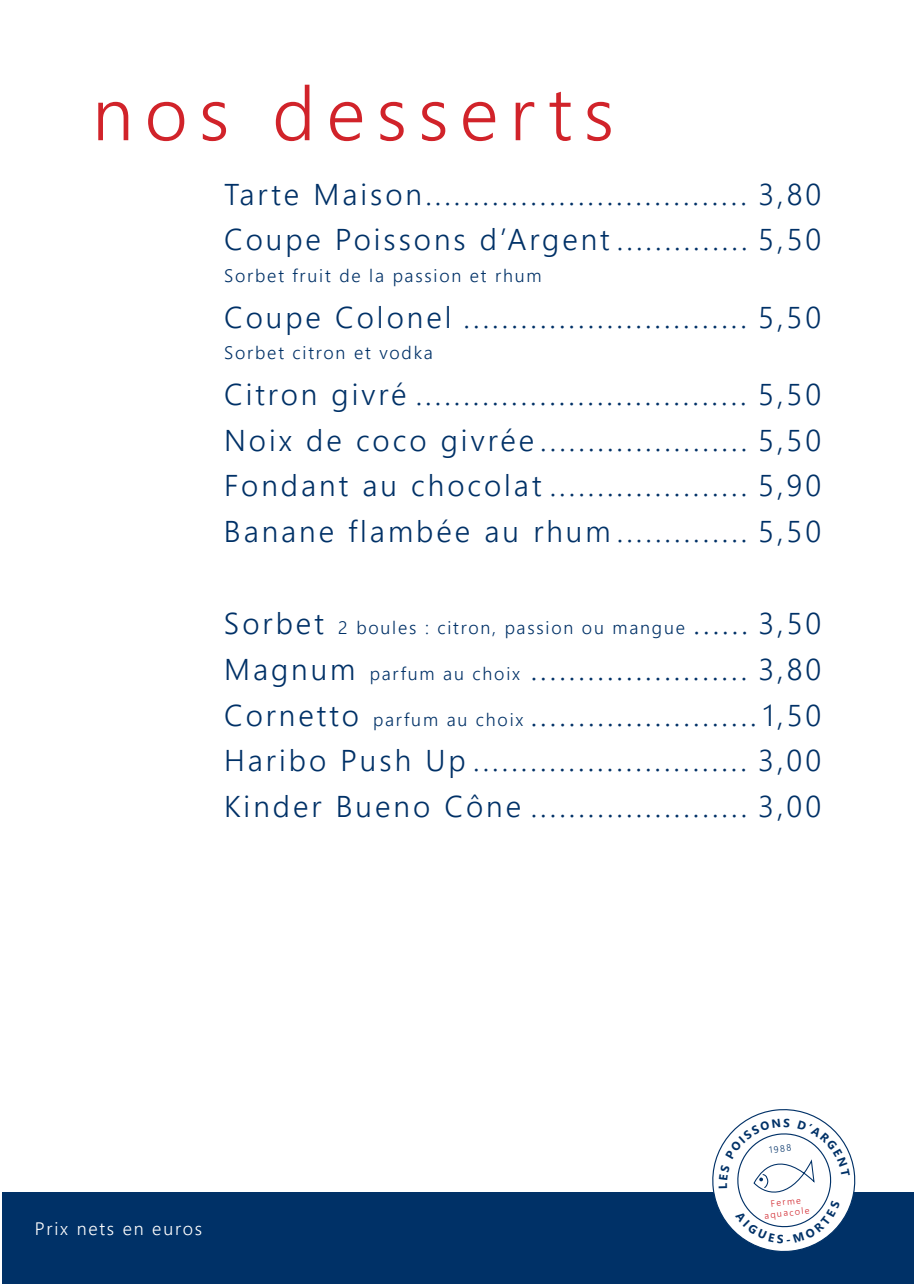
<style>
.page{position:relative;width:914px;height:1284px;background:#fff}
.page>*{position:absolute;margin:0;border:0;box-sizing:border-box;transform-origin:0 0}
.t1{font:300 75px "Segoe UI";letter-spacing:.15em;color:#d1232a}
.t2{font:300 30px/45.8px "Segoe UI";letter-spacing:.1em;color:#003167;text-align:justify}
.t3{font:300 18px "Segoe UI";letter-spacing:.1em;color:#003167}
.t4{font:300 18px "Segoe UI";letter-spacing:.1em;color:#fff}
.t5{font:300 9.15px/11.1px "Segoe UI";color:#d1232a;text-align:center}
.t6{font:300 9.15px "Segoe UI";color:#003167}
.s1{font-size:30px}
.s2{font-size:18px}
</style>
<div class="page">
<div style="left:3px;top:1193px;width:911px;height:91px;background:#003167"></div>
<svg style="left:708px;top:1109px;width:150px;height:142px"></svg>
<h1 class="t1" style="left:92px;top:43px;width:523px">nos desserts</h1>
<p class="t2" style="left:224px;top:168px;width:598px">Tarte Maison.................................. 3,80<br>Coupe Poissons d’Argent .............. 5,50</p>
<p class="t3" style="left:224px;top:258px;width:319px">Sorbet fruit de la passion et rhum</p>
<p class="t2" style="left:224px;top:291px;width:598px">Coupe Colonel .............................. 5,50</p>
<p class="t3" style="left:224px;top:336px;width:210px">Sorbet citron et vodka</p>
<p class="t2" style="left:224px;top:368px;width:598px">Citron givré ................................... 5,50<br>Noix de coco givrée...................... 5,50<br>Fondant au chocolat ..................... 5,90<br>Banane flambée au rhum.............. 5,50</p>
<p class="t3" style="left:224px;top:611px;width:599px"><span class="s1">Sorbet</span> 2 boules : citron, passion ou mangue <span class="s1">...... 3,50</span></p>
<p class="t2" style="left:224px;top:643px;width:598px">Magnum <span class="s2">parfum au choix</span> ....................... 3,80<br>Cornetto <span class="s2">parfum au choix</span> ........................1,50<br>Haribo Push Up ............................. 3,00<br>Kinder Bueno Cône ....................... 3,00</p>
<p class="t6" style="left:768px;top:1142px;width:24px;rotate:-7deg">1988</p>
<p class="t4" style="left:35px;top:1212px;width:169px">Prix nets en euros</p>
<p class="t5" style="left:762px;top:1198px;width:47px;rotate:-7deg">Ferme aquacole</p>
</div>
